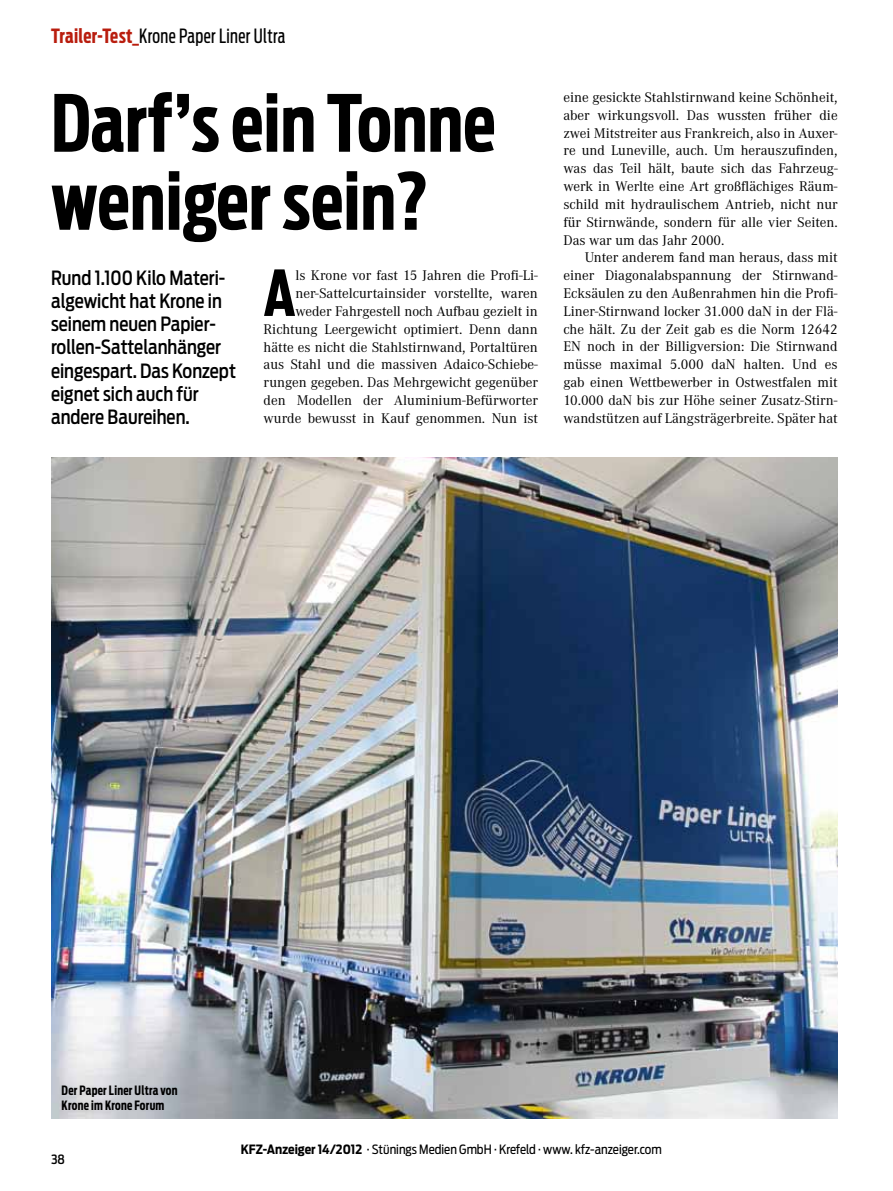
<style>
.page{position:relative;width:893px;height:1191px;background:#fff}
.page>*{position:absolute;margin:0;border:0;box-sizing:border-box;transform-origin:0 0}
.t1{font:700 78px/78px "Antenna Extra Cond";letter-spacing:.005em;color:#000}
.t2{font:700 62.7px "Antenna Extra Cond";color:#000}
.t3{font:500 19.5px/23.2px "Antenna Cond";color:#000;scale:.95 1}
.t4{font:19.5px "Antenna Extra Cond";letter-spacing:.02em;color:#000}
.t5{font:14.55px/17.9px "Corporate A";color:#000;text-align:justify}
.t6{font:12.75px "Antenna Cond";color:#000}
.t7{font:700 12.75px/15px "Antenna Extra Cond";letter-spacing:.02em;color:#000}
.t8{font:500 12.75px "Antenna Cond";color:#000}
.s1{font-weight:700;color:#b91d0e}
.s2{font-weight:700}
</style>
<div class="page">
<img style="left:51px;top:457px;width:787px;height:661px">
<h3 class="t4" style="left:51px;top:24px;width:236px"><span class="s1">Trailer-Test_</span>Krone Paper Liner Ultra</h3>
<h1 class="t1" style="left:51px;top:85px;width:446px">Darf’s ein Tonne weniger sein?</h1>
<h3 class="t3" style="left:51px;top:266px;width:196px">Rund 1.100 Kilo Materi&shy;algewicht hat Krone in seinem neuen Papier&shy;rollen-Sattelanhänger eingespart. Das Konzept eignet sich auch für andere Baureihen.</h3>
<h2 class="t2" style="left:264px;top:256px;width:33px">A</h2>
<p class="t5" style="left:264px;top:267px;width:276px;text-align:right">ls Krone vor fast 15 Jahren die Profi-Li&shy;ner-Sattelcurtainsider vorstellte, waren weder Fahrgestell noch Aufbau gezielt in Richtung Leergewicht optimiert. Denn dann hätte es nicht die Stahlstirnwand, Portaltüren aus Stahl und die massiven Adaico-Schiebe&shy;rungen gegeben. Das Mehrgewicht gegenüber den Modellen der Aluminium-Befürworter wurde bewusst in Kauf genommen. Nun ist</p>
<p class="t5" style="left:563px;top:89px;width:276px">eine gesickte Stahlstirnwand keine Schönheit, aber wirkungsvoll. Das wussten früher die zwei Mitstreiter aus Frankreich, also in Auxer&shy;re und Luneville, auch. Um herauszufinden, was das Teil hält, baute sich das Fahrzeug&shy;werk in Werlte eine Art großflächiges Räum&shy;schild mit hydraulischem Antrieb, nicht nur für Stirnwände, sondern für alle vier Seiten.<br>Das war um das Jahr 2000.</p>
<p class="t5" style="left:563px;top:249px;width:276px;text-indent:21px">Unter anderem fand man heraus, dass mit einer Diagonalabspannung der Stirnwand-Ecksäulen zu den Außenrahmen hin die Profi-Liner-Stirnwand locker 31.000 daN in der Flä&shy;che hält. Zu der Zeit gab es die Norm 12642<br>EN noch in der Billigversion: Die Stirnwand müsse maximal 5.000 daN halten. Und es gab einen Wettbewerber in Ostwestfalen mit 10.000 daN bis zur Höhe seiner Zusatz-Stirn&shy;wandstützen auf Längsträgerbreite. Später hat</p>
<p class="t7" style="left:62px;top:1082px;width:117px">Der Paper Liner Ultra von<br>Krone im Krone Forum</p>
<p class="t8" style="left:51px;top:1151px;width:15px">38</p>
<p class="t6" style="left:241px;top:1141px;width:422px"><span class="s2">KFZ-Anzeiger 14/2012</span> · Stünings Medien GmbH · Krefeld · www. kfz-anzeiger.com</p>
</div>
